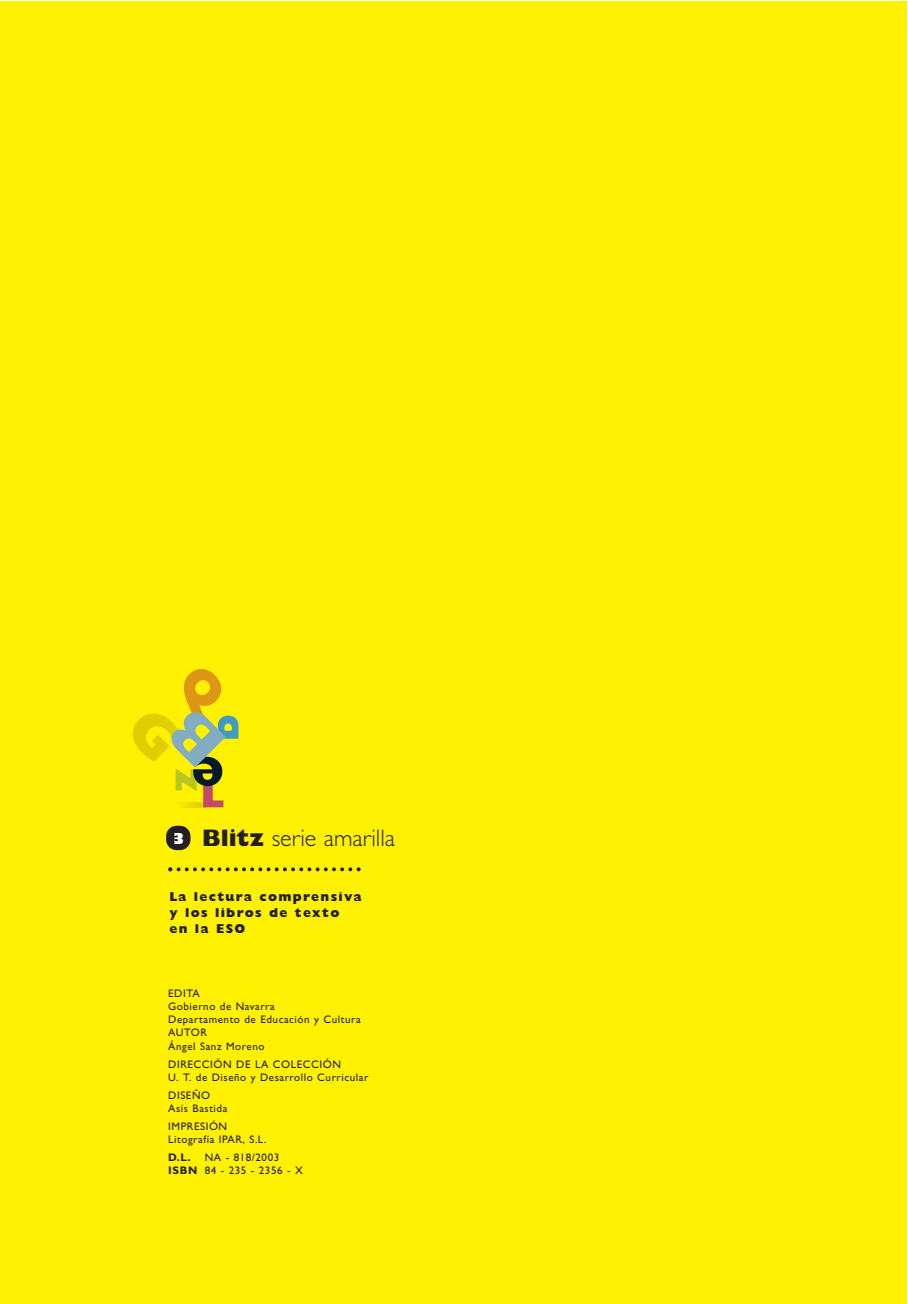
<style>
.page{position:relative;width:908px;height:1304px;background:#fff}
.page>*{position:absolute;margin:0;border:0;box-sizing:border-box;transform-origin:0 0}
.t1{font:300 24px "Gill Sans";color:#231f20}
.t2{font:800 13px/15.6px "Gill Sans";letter-spacing:.1em;color:#231f20}
.t3{font:11px/13.2px "Gill Sans";letter-spacing:.05em;color:#231f20}
.t4{font:700 11px "Gill Sans";color:#231f20}
.s1{font-weight:800;font-size:14.8px;color:#fff}
.s2{font-weight:800}
.s3{font-weight:700}
</style>
<div class="page">
<div style="left:0;top:2px;width:906px;height:1302px;background:#fff101"></div>
<div style="left:166px;top:826px;width:24px;height:24px;background:#231f20;border-radius:11px"></div>
<svg style="left:168px;top:867px;width:192px;height:4px"></svg>
<svg style="left:133px;top:669px;width:105px;height:138px"></svg>
<h1 class="t1" style="left:172px;top:829px;width:224px"><span class="s1">3</span> <span class="s2">Blitz</span> serie amarilla</h1>
<p class="t2" style="left:169px;top:890px;width:194px">La lectura comprensiva y los libros de texto<br>en la ESO</p>
<p class="t3" style="left:168px;top:987px;width:194px">EDITA<br>Gobierno de Navarra<br>Departamento de Educación y Cultura<br>AUTOR<br>Ángel Sanz Moreno</p>
<p class="t3" style="left:168px;top:1058px;width:201px">DIRECCIÓN DE LA COLECCIÓN<br>U. T. de Diseño y Desarrollo Curricular</p>
<p class="t3" style="left:168px;top:1089px;width:61px">DISEÑO<br>Asís Bastida</p>
<p class="t3" style="left:168px;top:1121px;width:99px">IMPRESIÓN<br>Litografía IPAR, S.L.</p>
<p class="t4" style="left:168px;top:1153px;width:24px">D.L.</p>
<p class="t3" style="left:168px;top:1152px;width:136px;text-indent:36px">NA - 818/2003<br><span class="s3">ISBN</span> 84 - 235 - 2356 - X</p>
</div>
